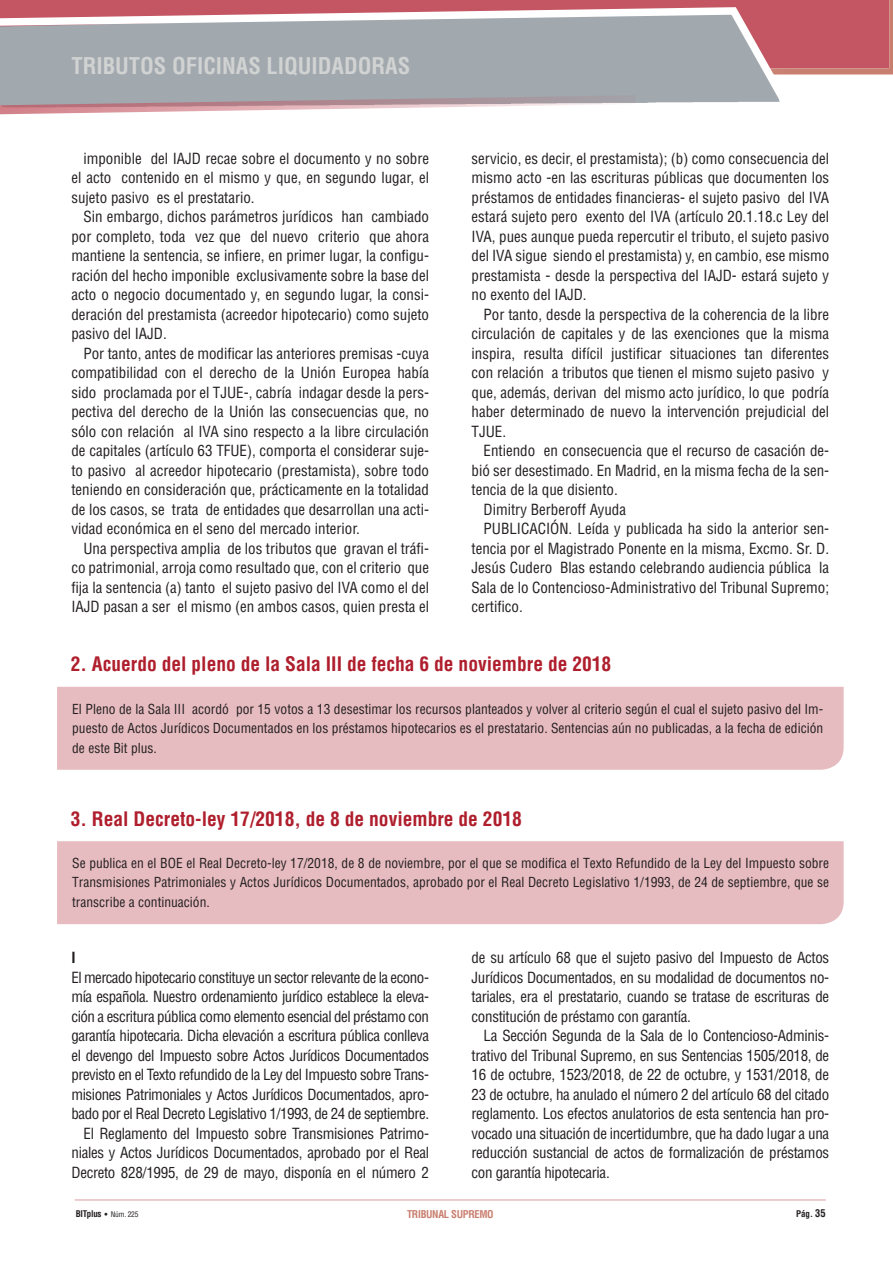
<style>
.page{position:relative;width:893px;height:1263px;background:#fff}
.page>*{position:absolute;margin:0;border:0;box-sizing:border-box;transform-origin:0 0}
.t1{font:700 condensed 22.5px "Helvetica";color:#d1d2d2}
.BIT_NEW_-_Titulos_1{font:700 condensed 19.5px "Helvetica";color:#af1e2d}
.BT_New_-_Parrafo_2ºy{font:condensed 15px/19.5px "Helvetica";color:#231f20;text-align:justify}
.BIT_New_-_Parrafo_1º{font:condensed 15px/19.5px "Helvetica";letter-spacing:-.03em;color:#231f20;text-align:justify}
.BIT_New_-_Parrafo_1º-2{font:700 condensed 15px "Helvetica";color:#231f20}
.BIT_New_-_Parrafo_1º-3{font:condensed 13.5px/19.5px "Helvetica";color:#231f20;text-align:justify}
.t2{font:700 condensed 10.5px "Helvetica";letter-spacing:-.03em;color:#c97f70}
.t3{font:700 condensed 9px "Helvetica";letter-spacing:-.03em;color:#231f20}
.s1{font-size:7.5px}
.s2{font-weight:400;font-size:7.5px}
.s3{font-size:10.5px}
</style>
<div class="page">
<svg style="left:0;top:0;width:893px;height:75px;background:#c45b64"></svg>
<hr style="left:75px;top:1199px;width:751px;height:2px;background:#e7bcc0">
<svg style="left:198px;top:1px;width:403px;height:2px"></svg>
<svg style="left:0;top:3px;width:793px;height:100px;background:#ada4aa"></svg>
<svg style="left:0;top:94px;width:637px;height:21px"></svg>
<svg style="left:764px;top:79px;width:28px;height:24px"></svg>
<div style="left:57px;top:687px;width:787px;height:83px;background:#e7bcc0"></div>
<div style="left:57px;top:841px;width:787px;height:83px;background:#e7bcc0"></div>
<h1 class="t1" style="left:71px;top:52px;width:340px">TRIBUTOS OFICINAS LIQUIDADORAS</h1>
<p class="BT_New_-_Parrafo_2ºy" style="left:71px;top:148px;width:359px;text-indent:12px">imponible del IAJD recae sobre el documento y no sobre el acto contenido en el mismo y que, en segundo lugar, el sujeto pasivo es el prestatario.</p>
<p class="BT_New_-_Parrafo_2ºy" style="left:71px;top:207px;width:359px;text-indent:12px">Sin embargo, dichos parámetros jurídicos han cambiado por completo, toda vez que del nuevo criterio que ahora mantiene la sentencia, se infiere, en primer lugar, la configu&shy;ración del hecho imponible exclusivamente sobre la base del acto o negocio documentado y, en segundo lugar, la consi&shy;deración del prestamista (acreedor hipotecario) como sujeto pasivo del IAJD.</p>
<p class="BT_New_-_Parrafo_2ºy" style="left:71px;top:343px;width:359px;text-indent:12px">Por tanto, antes de modificar las anteriores premisas -cuya compatibilidad con el derecho de la Unión Europea había sido proclamada por el TJUE-, cabría indagar desde la pers&shy;pectiva del derecho de la Unión las consecuencias que, no sólo con relación al IVA sino respecto a la libre circulación de capitales (artículo 63 TFUE), comporta el considerar suje&shy;to pasivo al acreedor hipotecario (prestamista), sobre todo teniendo en consideración que, prácticamente en la totalidad de los casos, se trata de entidades que desarrollan una acti&shy;vidad económica en el seno del mercado interior.</p>
<p class="BT_New_-_Parrafo_2ºy" style="left:71px;top:538px;width:359px;text-indent:12px">Una perspectiva amplia de los tributos que gravan el tráfi&shy;co patrimonial, arroja como resultado que, con el criterio que fija la sentencia (a) tanto el sujeto pasivo del IVA como el del IAJD pasan a ser el mismo (en ambos casos, quien presta el</p>
<p class="BT_New_-_Parrafo_2ºy" style="left:472px;top:148px;width:359px">servicio, es decir, el prestamista); (b) como consecuencia del mismo acto -en las escrituras públicas que documenten los préstamos de entidades financieras- el sujeto pasivo del IVA estará sujeto pero exento del IVA (artículo 20.1.18.c Ley del IVA, pues aunque pueda repercutir el tributo, el sujeto pasivo del IVA sigue siendo el prestamista) y, en cambio, ese mismo prestamista - desde la perspectiva del IAJD- estará sujeto y no exento del IAJD.</p>
<p class="BT_New_-_Parrafo_2ºy" style="left:472px;top:304px;width:359px;text-indent:12px">Por tanto, desde la perspectiva de la coherencia de la libre circulación de capitales y de las exenciones que la misma inspira, resulta difícil justificar situaciones tan diferentes con relación a tributos que tienen el mismo sujeto pasivo y que, además, derivan del mismo acto jurídico, lo que podría haber determinado de nuevo la intervención prejudicial del TJUE.</p>
<p class="BT_New_-_Parrafo_2ºy" style="left:472px;top:441px;width:359px;text-indent:12px">Entiendo en consecuencia que el recurso de casación de&shy;bió ser desestimado. En Madrid, en la misma fecha de la sen&shy;tencia de la que disiento.</p>
<p class="BT_New_-_Parrafo_2ºy" style="left:484px;top:499px;width:144px">Dimitry Berberoff Ayuda</p>
<p class="BT_New_-_Parrafo_2ºy" style="left:472px;top:519px;width:359px;text-indent:12px">PUBLICACIÓN. Leída y publicada ha sido la anterior sen&shy;tencia por el Magistrado Ponente en la misma, Excmo. Sr. D.<br>Jesús Cudero Blas estando celebrando audiencia pública la Sala de lo Contencioso-Administrativo del Tribunal Supremo; certifico.</p>
<p class="BIT_NEW_-_Titulos_1" style="left:71px;top:652px;width:542px">2. Acuerdo del pleno de la Sala III de fecha 6 de noviembre de 2018</p>
<p class="BIT_New_-_Parrafo_1º-3" style="left:72px;top:699px;width:752px">El Pleno de la Sala III acordó por 15 votos a 13 desestimar los recursos planteados y volver al criterio según el cual el sujeto pasivo del Im&shy;puesto de Actos Jurídicos Documentados en los préstamos hipotecarios es el prestatario. Sentencias aún no publicadas, a la fecha de edición de este Bit plus.</p>
<p class="BIT_NEW_-_Titulos_1" style="left:71px;top:806px;width:453px">3. Real Decreto-ley 17/2018, de 8 de noviembre de 2018</p>
<p class="BIT_New_-_Parrafo_1º-3" style="left:72px;top:853px;width:758px">Se publica en el BOE el Real Decreto-ley 17/2018, de 8 de noviembre, por el que se modifica el Texto Refundido de la Ley del Impuesto sobre Transmisiones Patrimoniales y Actos Jurídicos Documentados, aprobado por el Real Decreto Legislativo 1/1993, de 24 de septiembre, que se transcribe a continuación.</p>
<p class="BIT_New_-_Parrafo_1º-2" style="left:71px;top:948px;width:6px">I</p>
<p class="BIT_New_-_Parrafo_1º" style="left:71px;top:967px;width:359px">El mercado hipotecario constituye un sector relevante de la econo&shy;mía española. Nuestro ordenamiento jurídico establece la eleva&shy;ción a escritura pública como elemento esencial del préstamo con garantía hipotecaria. Dicha elevación a escritura pública conlleva el devengo del Impuesto sobre Actos Jurídicos Documentados previsto en el Texto refundido de la Ley del Impuesto sobre Trans&shy;misiones Patrimoniales y Actos Jurídicos Documentados, apro&shy;bado por el Real Decreto Legislativo 1/1993, de 24 de septiembre.</p>
<p class="BT_New_-_Parrafo_2ºy" style="left:71px;top:1123px;width:359px;text-indent:12px">El Reglamento del Impuesto sobre Transmisiones Patrimo&shy;niales y Actos Jurídicos Documentados, aprobado por el Real Decreto 828/1995, de 29 de mayo, disponía en el número 2</p>
<p class="BT_New_-_Parrafo_2ºy" style="left:472px;top:948px;width:359px">de su artículo 68 que el sujeto pasivo del Impuesto de Actos Jurídicos Documentados, en su modalidad de documentos no&shy;tariales, era el prestatario, cuando se tratase de escrituras de constitución de préstamo con garantía.</p>
<p class="BT_New_-_Parrafo_2ºy" style="left:472px;top:1026px;width:359px;text-indent:12px">La Sección Segunda de la Sala de lo Contencioso-Adminis&shy;trativo del Tribunal Supremo, en sus Sentencias 1505/2018, de 16 de octubre, 1523/2018, de 22 de octubre, y 1531/2018, de 23 de octubre, ha anulado el número 2 del artículo 68 del citado reglamento. Los efectos anulatorios de esta sentencia han pro&shy;vocado una situación de incertidumbre, que ha dado lugar a una reducción sustancial de actos de formalización de préstamos con garantía hipotecaria.</p>
<p class="t3" style="left:76px;top:1208px;width:64px">BITplus <span class="s1">•</span> <span class="s2">Núm. 225</span></p>
<p class="t2" style="left:407px;top:1207px;width:88px">TRIBUNAL SUPREMO</p>
<p class="t3" style="left:796px;top:1208px;width:31px">Pág. <span class="s3">35</span></p>
</div>
